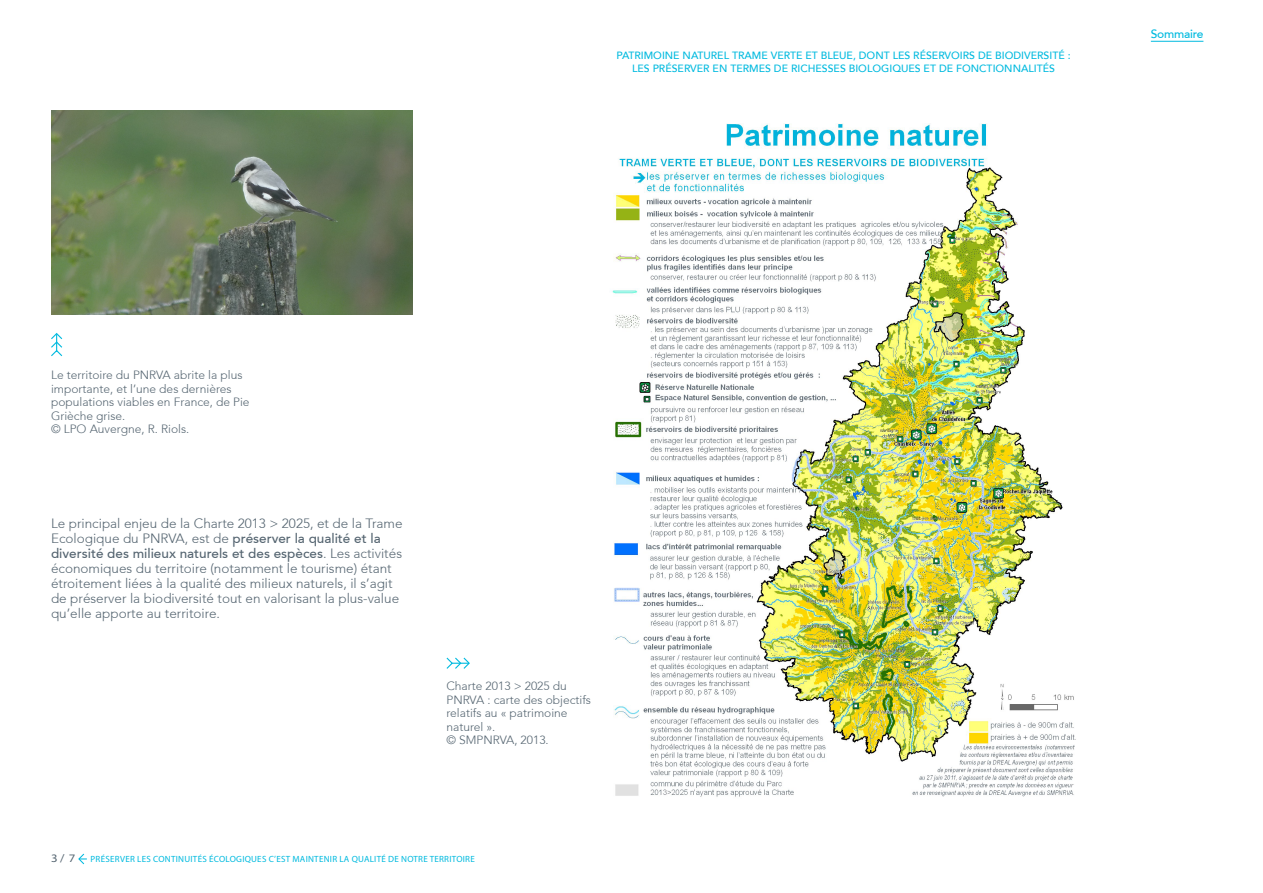
<style>
.page{position:relative;width:1263px;height:893px;background:#fff}
.page>*{position:absolute;margin:0;border:0;box-sizing:border-box;transform-origin:0 0}
.t1{font:300 13.5px/15px "Avenir 35";color:#546470}
.legende{font:300 12px/13.5px "Avenir 35";color:#546470}
.t2{font:500 12px "Avenir 65";letter-spacing:-.02em;color:#00badf}
.t3{font:11.55px "Myriad Pro";color:#546470;scale:1.11 1}
.No_Spacing{font:500 10.5px "Avenir 65";color:#00badf}
.t4{font:9px "Myriad Pro";letter-spacing:.03em;color:#00badf}
.s1{font-family:"Avenir 65";font-weight:500}
</style>
<div class="page">
<img style="left:612px;top:123px;width:464px;height:674px">
<svg style="left:78px;top:853px;width:9px;height:12px"></svg>
<svg style="left:446px;top:657px;width:24px;height:12px"></svg>
<img style="left:51px;top:111px;width:361px;height:204px">
<svg style="left:51px;top:333px;width:12px;height:24px"></svg>
<hr style="left:1151px;top:41px;width:52px;height:1px;background:#00badf">
<p class="No_Spacing" style="left:616px;top:49px;width:456px">PATRIMOINE NATUREL TRAME VERTE ET BLEUE, DONT LES RÉSERVOIRS DE BIODIVERSITÉ :</p>
<p class="No_Spacing" style="left:632px;top:62px;width:424px">LES PRÉSERVER EN TERMES DE RICHESSES BIOLOGIQUES ET DE FONCTIONNALITÉS</p>
<p class="t2" style="left:1151px;top:27px;width:54px">Sommaire</p>
<p class="legende" style="left:51px;top:368px;width:200px">Le territoire du PNRVA abrite la plus importante, et l’une des dernières populations viables en France, de Pie<br>Grièche grise.</p>
<p class="legende" style="left:51px;top:422px;width:140px">© LPO Auvergne, R. Riols.</p>
<p class="t1" style="left:51px;top:516px;width:353px">Le principal enjeu de la Charte 2013 &gt; 2025, et de la Trame Ecologique du PNRVA, est de <span class="s1">préserver la qualité et la diversité des milieux naturels et des espèces</span>. Les activités économiques du territoire (notamment le tourisme) étant étroitement liées à la qualité des milieux naturels, il s’agit de préserver la biodiversité tout en valorisant la plus-value qu’elle apporte au territoire.</p>
<p class="legende" style="left:446px;top:679px;width:146px">Charte 2013 &gt; 2025 du<br>PNRVA : carte des objectifs relatifs au « patrimoine naturel ».</p>
<p class="legende" style="left:446px;top:733px;width:104px">© SMPNRVA, 2013.</p>
<p class="t3" style="left:51px;top:851px;width:24px">3 / 7</p>
<p class="t4" style="left:91px;top:854px;width:386px">PRÉSERVER LES CONTINUITÉS ÉCOLOGIQUES C’EST MAINTENIR LA QUALITÉ DE NOTRE TERRITOIRE</p>
</div>
